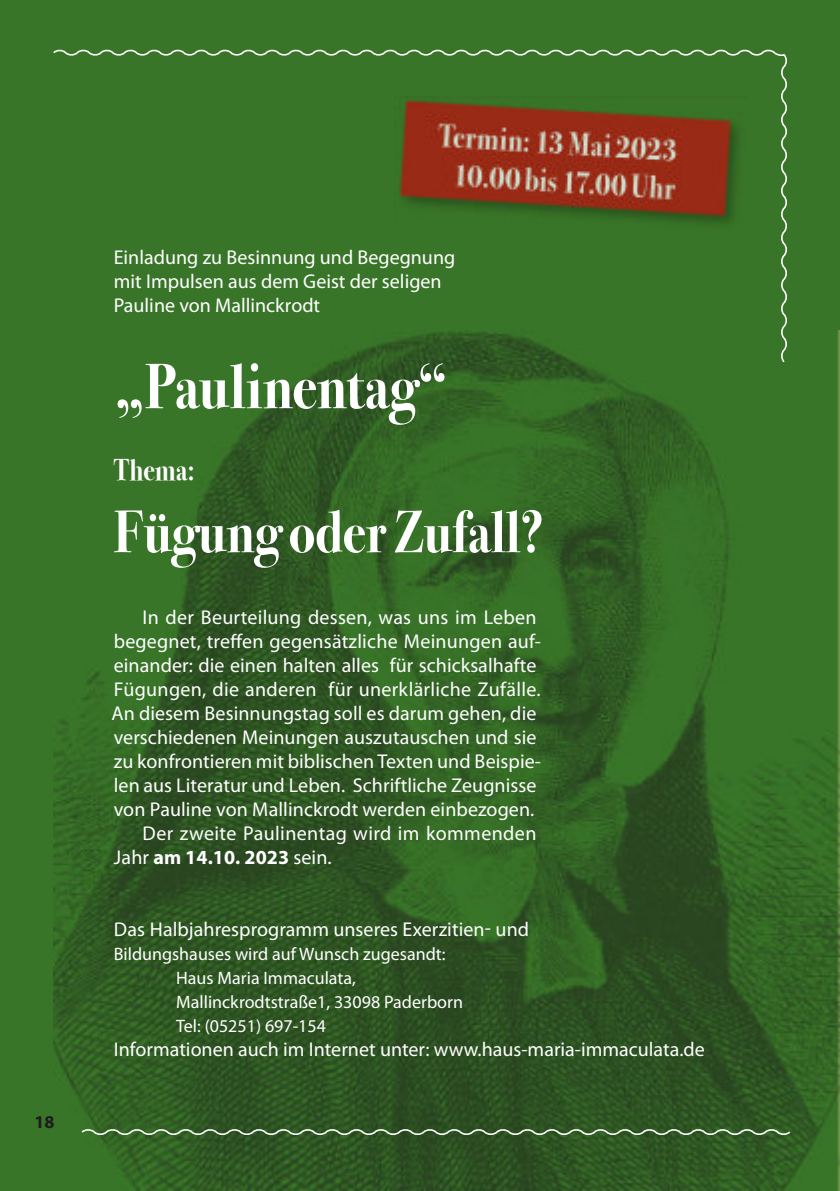
<style>
.page{position:relative;width:840px;height:1191px;background:#fff}
.page>*{position:absolute;margin:0;border:0;box-sizing:border-box;transform-origin:0 0}
.t1{font:700 64px "Bodoni Svty Two ITCTT";color:#fff;scale:.87 1}
.t2{font:700 60px "Bodoni Svty Two ITCTT";color:#fff;scale:.87 1}
.t3{font:700 30px "Bodoni Svty Two ITCTT";color:#fff;scale:.87 1}
.t4{font:20px/24px "Myriad Pro";letter-spacing:.005em;color:#fff}
.t5{font:700 20px "Myriad Pro";letter-spacing:.005em;color:#fff}
.t6{font:18px/24px "Myriad Pro";color:#fff}
.t7{font:700 18px "Myriad Pro";color:#1d1d1b}
.s1{font-weight:400}
</style>
<div class="page">
<hr style="left:839px;top:0;width:1px;height:1191px;background:#f6dea6">
<div style="left:0;top:0;width:838px;height:1191px;background:#397528"></div>
<img style="left:54px;top:330px;width:785px;height:861px">
<svg style="left:80px;top:1126px;width:711px;height:11px;background:#4f7045"></svg>
<svg style="left:53px;top:49px;width:735px;height:315px"></svg>
<img style="left:394px;top:96px;width:352px;height:136px">
<p class="t7" style="left:35px;top:1115px;width:21px">18</p>
<p class="t4" style="left:114px;top:247px;width:343px">Einladung zu Besinnung und Begegnung mit Impulsen aus dem Geist der seligen<br>Pauline von Mallinckrodt</p>
<h1 class="t1" style="left:114px;top:349px;width:386px">„Paulinentag“</h1>
<h3 class="t3" style="left:114px;top:452px;width:94px">Thema:</h3>
<h2 class="t2" style="left:114px;top:497px;width:495px">Fügung oder Zufall?</h2>
<p class="t4" style="left:142px;top:607px;width:395px">In der Beurteilung dessen, was uns im Leben</p>
<p class="t4" style="left:114px;top:631px;width:428px">begegnet, treffen gegensätzliche Meinungen auf-</p>
<p class="t4" style="left:114px;top:655px;width:424px">einander: die einen halten alles für schicksalhafte</p>
<p class="t4" style="left:114px;top:679px;width:428px">Fügungen, die anderen für unerklärliche Zufälle.</p>
<p class="t4" style="left:111px;top:703px;width:426px">An diesem Besinnungstag soll es darum gehen, die</p>
<p class="t4" style="left:114px;top:727px;width:424px">verschiedenen Meinungen auszutauschen und sie</p>
<p class="t4" style="left:114px;top:751px;width:428px">zu konfrontieren mit biblischen Texten und Beispie-</p>
<p class="t4" style="left:114px;top:775px;width:424px">len aus Literatur und Leben. Schriftliche Zeugnisse</p>
<p class="t4" style="left:114px;top:799px;width:422px">von Pauline von Mallinckrodt werden einbezogen.</p>
<p class="t4" style="left:142px;top:823px;width:395px">Der zweite Paulinentag wird im kommenden</p>
<p class="t5" style="left:114px;top:849px;width:219px"><span class="s1">Jahr</span> am 14.10. 2023 <span class="s1">sein.</span></p>
<p class="t4" style="left:114px;top:919px;width:416px">Das Halbjahresprogramm unseres Exerzitien- und</p>
<p class="t6" style="left:176px;top:944px;width:288px;text-indent:-62px">Bildungshauses wird auf Wunsch zugesandt:<br>Haus Maria Immaculata,<br>Mallinckrodtstraße1, 33098 Paderborn<br>Tel: (05251) 697-154</p>
<p class="t4" style="left:114px;top:1039px;width:592px">Informationen auch im Internet unter: www.haus-maria-immaculata.de</p>
</div>
